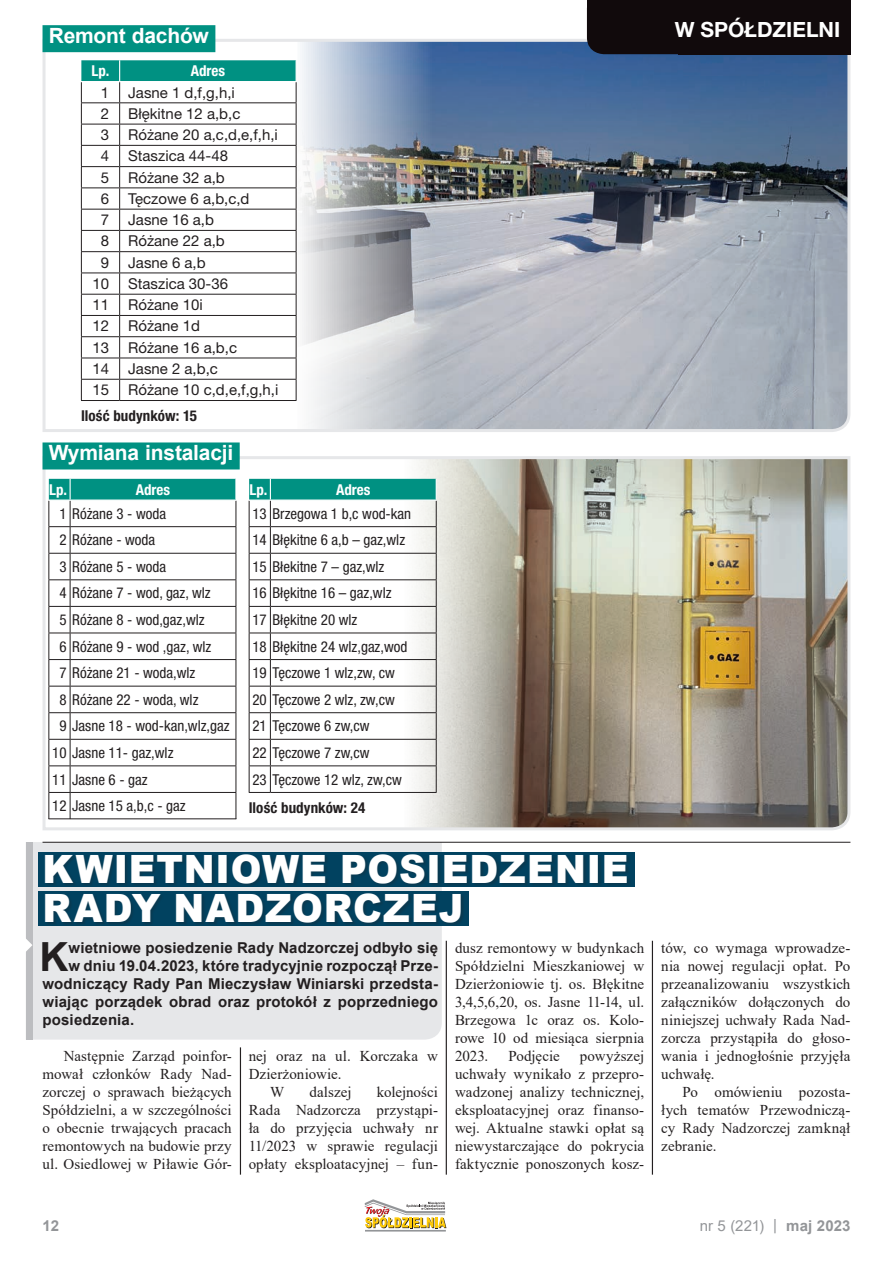
<style>
.page{position:relative;width:893px;height:1263px;background:#fff}
.page>*{position:absolute;margin:0;border:0;box-sizing:border-box;transform-origin:0 0}
.t1{font:700 40.2px "Arial";color:#231f20}
.t2{font:900 39px/39px "Arial";letter-spacing:.02em;color:#fff;scale:.95 1}
.t3{font:700 21px "Arial";letter-spacing:-.01em;color:#fff}
.t4{font:700 21px "Helvetica Neue LT Pro";color:#fff}
.t5{font:15px/18px "Times New Roman";letter-spacing:.005em;color:#231f20;text-align:justify}
.t6{font:condensed 15px/26.5px "Helvetica Neue LT Pro";color:#231f20}
.t7{font:15px "Helvetica Neue LT Pro";color:#231f20}
.t8{font:700 15px "Arial";letter-spacing:.01em;color:#231f20}
.t9{font:700 condensed 15px "Helvetica Neue LT Pro";letter-spacing:.005em;color:#231f20}
.t10{font:700 condensed 15px "Helvetica Neue LT Pro";color:#fff}
.t11{font:15px "Arial";color:#939598}
.t12{font:700 15px "Arial";color:#939598}
.s1{font-weight:700}
</style>
<div class="page">
<hr style="left:365px;top:1230px;width:81px;height:1px;background:#939598">
<svg style="left:365px;top:1199px;width:81px;height:29px"></svg>
<svg style="left:42px;top:37px;width:809px;height:395px;background:#9ea8b6"></svg>
<img style="left:42px;top:455px;width:809px;height:375px">
<div style="left:32px;top:842px;width:410px;height:197px;background:#e6e7e9"></div>
<div style="left:26px;top:842px;width:6px;height:197px;background:#bcbdc0"></div>
<svg style="left:26px;top:939px;width:6px;height:13px"></svg>
<hr style="left:446px;top:941px;width:1px;height:234px;background:#231f20">
<hr style="left:652px;top:941px;width:1px;height:234px;background:#231f20">
<hr style="left:240px;top:1047px;width:1px;height:128px;background:#231f20">
<div style="left:38px;top:852px;width:596px;height:34px;background:#014260"></div>
<div style="left:46px;top:855px;width:585px;height:71px;background:#231f20;opacity:.25"></div>
<hr style="left:43px;top:842px;width:807px;height:1px;background:#231f20">
<div style="left:587px;top:0;width:263px;height:54px;background:#110a0c"></div>
<div style="left:43px;top:25px;width:172px;height:27px;background:#009182"></div>
<div style="left:43px;top:442px;width:197px;height:27px;background:#009182"></div>
<hr style="left:81px;top:400px;width:39px;height:1px;background:#231f20">
<hr style="left:120px;top:400px;width:176px;height:1px;background:#231f20">
<svg style="left:81px;top:60px;width:216px;height:340px"></svg>
<hr style="left:81px;top:81px;width:39px;height:1px;background:#fff">
<hr style="left:120px;top:81px;width:177px;height:1px;background:#fff">
<svg style="left:48px;top:479px;width:189px;height:340px"></svg>
<hr style="left:48px;top:499px;width:22px;height:2px;background:#fff">
<hr style="left:70px;top:499px;width:166px;height:2px;background:#fff">
<svg style="left:249px;top:479px;width:188px;height:314px"></svg>
<hr style="left:249px;top:499px;width:21px;height:2px;background:#fff">
<hr style="left:270px;top:499px;width:167px;height:2px;background:#fff">
<h3 class="t3" style="left:49px;top:21px;width:162px">Remont dachów</h3>
<p class="t10" style="left:92px;top:62px;width:19px">Lp.</p>
<p class="t10" style="left:191px;top:62px;width:36px">Adres</p>
<p class="t7" style="left:101px;top:83px;width:10px">1</p>
<p class="t7" style="left:128px;top:83px;width:108px">Jasne 1 d,f,g,h,i</p>
<p class="t7" style="left:101px;top:104px;width:10px">2</p>
<p class="t7" style="left:128px;top:104px;width:114px">Błękitne 12 a,b,c</p>
<p class="t7" style="left:101px;top:125px;width:10px">3</p>
<p class="t7" style="left:128px;top:125px;width:151px">Różane 20 a,c,d,e,f,h,i</p>
<p class="t7" style="left:101px;top:147px;width:10px">4</p>
<p class="t7" style="left:128px;top:147px;width:102px">Staszica 44-48</p>
<p class="t7" style="left:101px;top:168px;width:10px">5</p>
<p class="t7" style="left:128px;top:168px;width:98px">Różane 32 a,b</p>
<p class="t7" style="left:101px;top:189px;width:10px">6</p>
<p class="t7" style="left:128px;top:189px;width:123px">Tęczowe 6 a,b,c,d</p>
<p class="t7" style="left:101px;top:210px;width:10px">7</p>
<p class="t7" style="left:128px;top:210px;width:87px">Jasne 16 a,b</p>
<p class="t7" style="left:101px;top:232px;width:10px">8</p>
<p class="t7" style="left:128px;top:232px;width:98px">Różane 22 a,b</p>
<p class="t7" style="left:101px;top:253px;width:10px">9</p>
<p class="t7" style="left:128px;top:253px;width:79px">Jasne 6 a,b</p>
<p class="t7" style="left:92px;top:274px;width:18px">10</p>
<p class="t7" style="left:128px;top:274px;width:102px">Staszica 30-36</p>
<p class="t7" style="left:92px;top:295px;width:18px">11</p>
<p class="t7" style="left:128px;top:295px;width:76px">Różane 10i</p>
<p class="t7" style="left:92px;top:317px;width:18px">12</p>
<p class="t7" style="left:128px;top:317px;width:73px">Różane 1d</p>
<p class="t7" style="left:92px;top:338px;width:18px">13</p>
<p class="t7" style="left:128px;top:338px;width:110px">Różane 16 a,b,c</p>
<p class="t7" style="left:92px;top:359px;width:18px">14</p>
<p class="t7" style="left:128px;top:359px;width:91px">Jasne 2 a,b,c</p>
<p class="t7" style="left:92px;top:381px;width:18px">15</p>
<p class="t7" style="left:128px;top:381px;width:152px">Różane 10 c,d,e,f,g,h,i</p>
<p class="t9" style="left:81px;top:407px;width:117px">Ilość budynków: 15</p>
<h3 class="t3" style="left:49px;top:438px;width:186px">Wymiana instalacji</h3>
<p class="t10" style="left:49px;top:480px;width:19px">Lp.</p>
<p class="t10" style="left:136px;top:480px;width:36px">Adres</p>
<p class="t6" style="left:59px;top:500px;width:108px">1 Różane 3 - woda</p>
<p class="t6" style="left:59px;top:527px;width:97px">2 Różane - woda</p>
<p class="t6" style="left:59px;top:553px;width:108px">3 Różane 5 - woda</p>
<p class="t6" style="left:59px;top:580px;width:153px">4 Różane 7 - wod, gaz, wlz</p>
<p class="t6" style="left:59px;top:606px;width:147px">5 Różane 8 - wod,gaz,wlz</p>
<p class="t6" style="left:59px;top:633px;width:153px">6 Różane 9 - wod ,gaz, wlz</p>
<p class="t6" style="left:59px;top:659px;width:138px">7 Różane 21 - woda,wlz</p>
<p class="t6" style="left:59px;top:686px;width:141px">8 Różane 22 - woda, wlz</p>
<p class="t6" style="left:59px;top:713px;width:172px">9 Jasne 18 - wod-kan,wlz,gaz</p>
<p class="t6" style="left:52px;top:739px;width:123px">10 Jasne 11- gaz,wlz</p>
<p class="t6" style="left:52px;top:766px;width:97px">11 Jasne 6 - gaz</p>
<p class="t6" style="left:52px;top:792px;width:135px">12 Jasne 15 a,b,c - gaz</p>
<p class="t10" style="left:250px;top:480px;width:19px">Lp.</p>
<p class="t10" style="left:336px;top:480px;width:36px">Adres</p>
<p class="t6" style="left:252px;top:500px;width:160px">13 Brzegowa 1 b,c wod-kan<br>14 Błękitne 6 a,b – gaz,wlz<br>15 Błekitne 7 – gaz,wlz<br>16 Błękitne 16 – gaz,wlz<br>17 Błękitne 20 wlz<br>18 Błękitne 24 wlz,gaz,wod<br>19 Tęczowe 1 wlz,zw, cw<br>20 Tęczowe 2 wlz, zw,cw<br>21 Tęczowe 6 zw,cw<br>22 Tęczowe 7 zw,cw<br>23 Tęczowe 12 wlz, zw,cw</p>
<p class="t9" style="left:249px;top:799px;width:118px">Ilość budynków: 24</p>
<h2 class="t2" style="left:43px;top:848px;width:618px">KWIETNIOWE POSIEDZENIE<br>RADY NADZORCZEJ</h2>
<h1 class="t1" style="left:40px;top:929px;width:30px">K</h1>
<p class="t8" style="left:69px;top:937px;width:371px">wietniowe posiedzenie Rady Nadzorczej odbyło się</p>
<p class="t5" style="left:455px;top:939px;width:191px">dusz remontowy w budynkach Spółdzielni Mieszkaniowej w Dzierżoniowie tj. os. Błękitne 3,4,5,6,20, os. Jasne 11-14, ul.<br>Brzegowa 1c oraz os. Kolo&shy;rowe 10 od miesiąca sierpnia 2023.</p>
<p class="t8" style="left:69px;top:955px;width:371px">w dniu 19.04.2023, które tradycyjnie rozpoczął Prze-</p>
<p class="t8" style="left:43px;top:973px;width:397px">wodniczący Rady Pan Mieczysław Winiarski przedsta-</p>
<p class="t8" style="left:43px;top:991px;width:397px">wiając porządek obrad oraz protokół z poprzedniego</p>
<p class="t8" style="left:43px;top:1009px;width:93px">posiedzenia.</p>
<p class="t5" style="left:43px;top:1047px;width:191px;text-indent:21px">Następnie Zarząd poinfor&shy;mował członków Rady Nad&shy;zorczej o sprawach bieżących Spółdzielni, a w szczególności o obecnie trwających pracach remontowych na budowie przy ul. Osiedlowej w Piławie Gór-</p>
<p class="t5" style="left:249px;top:1047px;width:191px">nej oraz na ul. Korczaka w</p>
<p class="t5" style="left:455px;top:1047px;width:191px;text-indent:125px">powyższej uchwały wynikało z przepro&shy;wadzonej analizy technicznej, eksploatacyjnej oraz finanso&shy;wej. Aktualne stawki opłat są niewystarczające do pokrycia faktycznie ponoszonych kosz-</p>
<p class="t5" style="left:508px;top:1047px;width:53px">Podjęcie</p>
<p class="t5" style="left:249px;top:1065px;width:94px">Dzierżoniowie.</p>
<p class="t5" style="left:270px;top:1083px;width:16px">W</p>
<p class="t5" style="left:309px;top:1083px;width:44px">dalszej</p>
<p class="t5" style="left:249px;top:1083px;width:191px;text-indent:128px">kolejności Rada Nadzorcza przystąpi&shy;ła do przyjęcia uchwały nr 11/2023 w sprawie regulacji opłaty eksploatacyjnej – fun-</p>
<h3 class="t4" style="left:675px;top:16px;width:167px">W SPÓŁDZIELNI</h3>
<p class="t5" style="left:661px;top:939px;width:191px">tów, co wymaga wprowadze&shy;nia nowej regulacji opłat. Po przeanalizowaniu wszystkich załączników dołączonych do niniejszej uchwały Rada Nad&shy;zorcza przystąpiła do głoso&shy;wania i jednogłośnie przyjęła uchwałę.</p>
<p class="t5" style="left:661px;top:1083px;width:191px;text-indent:21px">Po omówieniu pozosta&shy;łych tematów Przewodniczą&shy;cy Rady Nadzorczej zamknął zebranie.</p>
<p class="t12" style="left:43px;top:1215px;width:18px">12</p>
<p class="t11" style="left:700px;top:1215px;width:152px">nr 5 (221) | <span class="s1">maj 2023</span></p>
</div>
